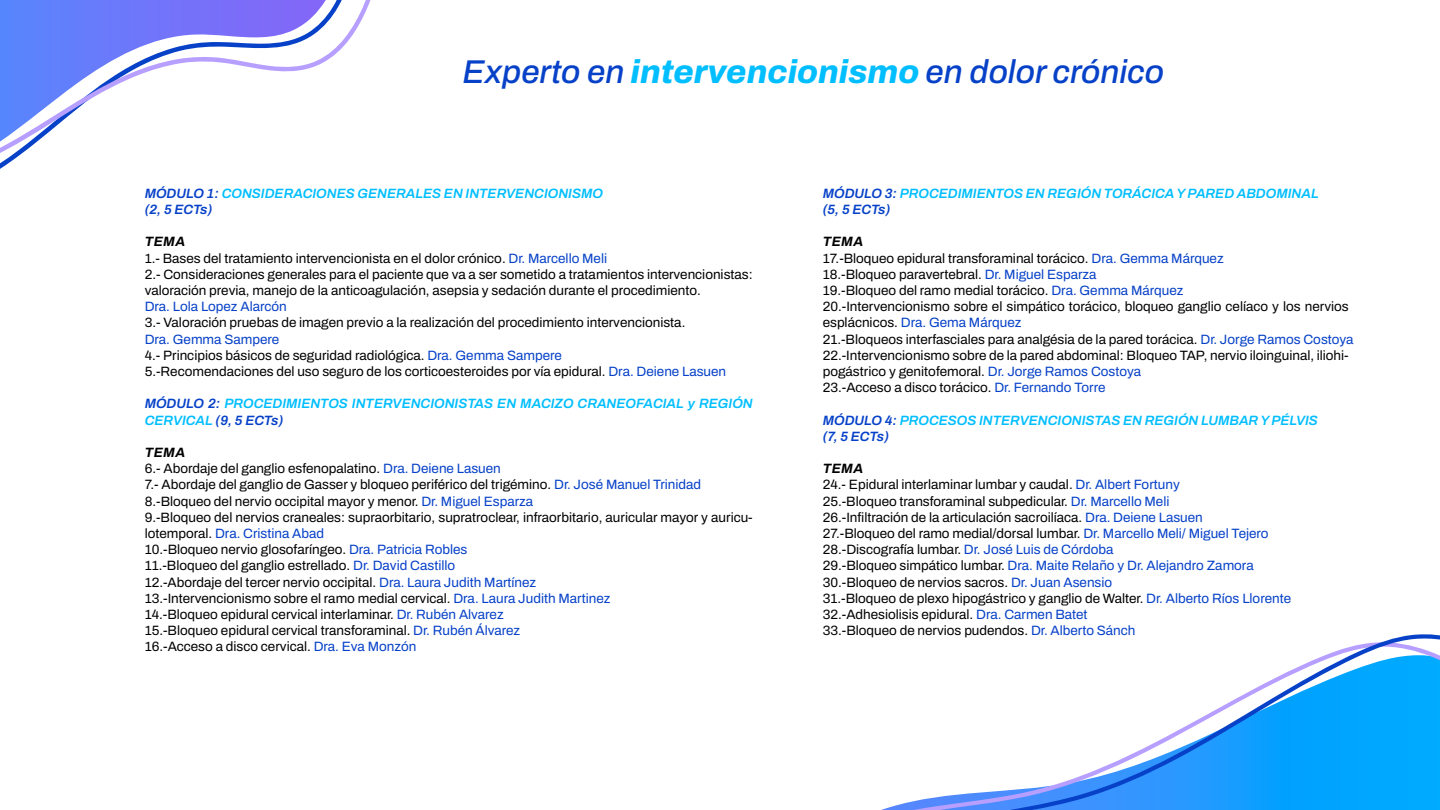
<style>
.page{position:relative;width:1440px;height:810px;background:#fff}
.page>*{position:absolute;margin:0;border:0;box-sizing:border-box;transform-origin:0 0}
.t1{font:italic 500 33px "Archivo";color:#0641c8}
.t2{font:13.5px/16.2px "Archivo";color:#000}
.t3{font:italic 600 13.5px/16.2px "Archivo";color:#00beff}
.t4{font:13.5px "Archivo";color:#0641c8}
.s1{font-weight:800;color:#00beff}
.s2{color:#0641c8}
.s3{font-weight:700;font-style:italic}
</style>
<div class="page">
<svg style="left:881px;top:634px;width:559px;height:176px"></svg>
<svg style="left:0;top:0;width:371px;height:169px"></svg>
<h1 class="t1" style="left:463px;top:47px;width:703px">Experto en <span class="s1">intervencionismo</span> en dolor crónico</h1>
<p class="t3" style="left:145px;top:185px;width:460px"><span class="s2">MÓDULO 1:</span> CONSIDERACIONES GENERALES EN INTERVENCIONISMO <span class="s2">(2, 5 ECTs)</span></p>
<p class="t2" style="left:145px;top:234px;width:610px"><span class="s3">TEMA<br></span>1.- Bases del tratamiento intervencionista en el dolor crónico. <span class="s2">Dr. Marcello Meli<br></span>2.- Consideraciones generales para el paciente que va a ser sometido a tratamientos intervencionistas: valoración previa, manejo de la anticoagulación, asepsia y sedación durante el procedimiento.</p>
<p class="t4" style="left:145px;top:296px;width:144px">Dra. Lola Lopez Alarcón</p>
<p class="t2" style="left:145px;top:315px;width:542px">3.- Valoración pruebas de imagen previo a la realización del procedimiento intervencionista.</p>
<p class="t2" style="left:145px;top:331px;width:583px"><span class="s2">Dra. Gemma Sampere<br></span>4.- Principios básicos de seguridad radiológica. <span class="s2">Dra. Gemma Sampere<br></span>5.-Recomendaciones del uso seguro de los corticoesteroides por vía epidural. <span class="s2">Dra. Deiene Lasuen</span></p>
<p class="t3" style="left:145px;top:396px;width:610px"><span class="s2">MÓDULO 2:</span> PROCEDIMIENTOS INTERVENCIONISTAS EN MACIZO CRANEOFACIAL y REGIÓN<br>CERVICAL <span class="s2">(9, 5 ECTs)</span></p>
<p class="t2" style="left:145px;top:444px;width:610px"><span class="s3">TEMA<br></span>6.- Abordaje del ganglio esfenopalatino. <span class="s2">Dra. Deiene Lasuen<br></span>7.- Abordaje del ganglio de Gasser y bloqueo periférico del trigémino. <span class="s2">Dr. José Manuel Trinidad </span>8.-Bloqueo del nervio occipital mayor y menor. <span class="s2">Dr. Miguel Esparza<br></span>9.-Bloqueo del nervios craneales: supraorbitario, supratroclear, infraorbitario, auricular mayor y auricu&shy;lotemporal. <span class="s2">Dra. Cristina Abad<br></span>10.-Bloqueo nervio glosofaríngeo. <span class="s2">Dra. Patricia Robles<br></span>11.-Bloqueo del ganglio estrellado. <span class="s2">Dr. David Castillo<br></span>12.-Abordaje del tercer nervio occipital. <span class="s2">Dra. Laura Judith Martínez<br></span>13.-Intervencionismo sobre el ramo medial cervical. <span class="s2">Dra. Laura Judith Martinez<br></span>14.-Bloqueo epidural cervical interlaminar. <span class="s2">Dr. Rubén Alvarez<br></span>15.-Bloqueo epidural cervical transforaminal. <span class="s2">Dr. Rubén Álvarez<br></span>16.-Acceso a disco cervical. <span class="s2">Dra. Eva Monzón</span></p>
<p class="t3" style="left:823px;top:185px;width:497px"><span class="s2">MÓDULO 3:</span> PROCEDIMIENTOS EN REGIÓN TORÁCICA Y PARED ABDOMINAL <span class="s2">(5, 5 ECTs)</span></p>
<p class="t2" style="left:823px;top:234px;width:532px"><span class="s3">TEMA<br></span>17.-Bloqueo epidural transforaminal torácico. <span class="s2">Dra. Gemma Márquez<br></span>18.-Bloqueo paravertebral. <span class="s2">Dr. Miguel Esparza<br></span>19.-Bloqueo del ramo medial torácico. <span class="s2">Dra. Gemma Márquez<br></span>20.-Intervencionismo sobre el simpático torácico, bloqueo ganglio celíaco y los nervios esplácnicos. <span class="s2">Dra. Gema Márquez<br></span>21.-Bloqueos interfasciales para analgésia de la pared torácica. <span class="s2">Dr. Jorge Ramos Costoya </span>22.-Intervencionismo sobre de la pared abdominal: Bloqueo TAP, nervio iloinguinal, iliohi&shy;pogástrico y genitofemoral. <span class="s2">Dr. Jorge Ramos Costoya<br></span>23.-Acceso a disco torácico. <span class="s2">Dr. Fernando Torre</span></p>
<p class="t3" style="left:823px;top:412px;width:497px"><span class="s2">MÓDULO 4:</span> PROCESOS INTERVENCIONISTAS EN REGIÓN LUMBAR Y PÉLVIS <span class="s2">(7, 5 ECTs)</span></p>
<p class="t2" style="left:823px;top:460px;width:470px"><span class="s3">TEMA<br></span>24.- Epidural interlaminar lumbar y caudal. <span class="s2">Dr. Albert Fortuny<br></span>25.-Bloqueo transforaminal subpedicular. <span class="s2">Dr. Marcello Meli<br></span>26.-Infiltración de la articulación sacroilíaca. <span class="s2">Dra. Deiene Lasuen<br></span>27.-Bloqueo del ramo medial/dorsal lumbar. <span class="s2">Dr. Marcello Meli/ Miguel Tejero </span>28.-Discografía lumbar. <span class="s2">Dr. José Luis de Córdoba<br></span>29.-Bloqueo simpático lumbar. <span class="s2">Dra. Maite Relaño y Dr. Alejandro Zamora </span>30.-Bloqueo de nervios sacros. <span class="s2">Dr. Juan Asensio<br></span>31.-Bloqueo de plexo hipogástrico y ganglio de Walter. <span class="s2">Dr. Alberto Ríos Llorente </span>32.-Adhesiolisis epidural. <span class="s2">Dra. Carmen Batet<br></span>33.-Bloqueo de nervios pudendos. <span class="s2">Dr. Alberto Sánch</span></p>
</div>
